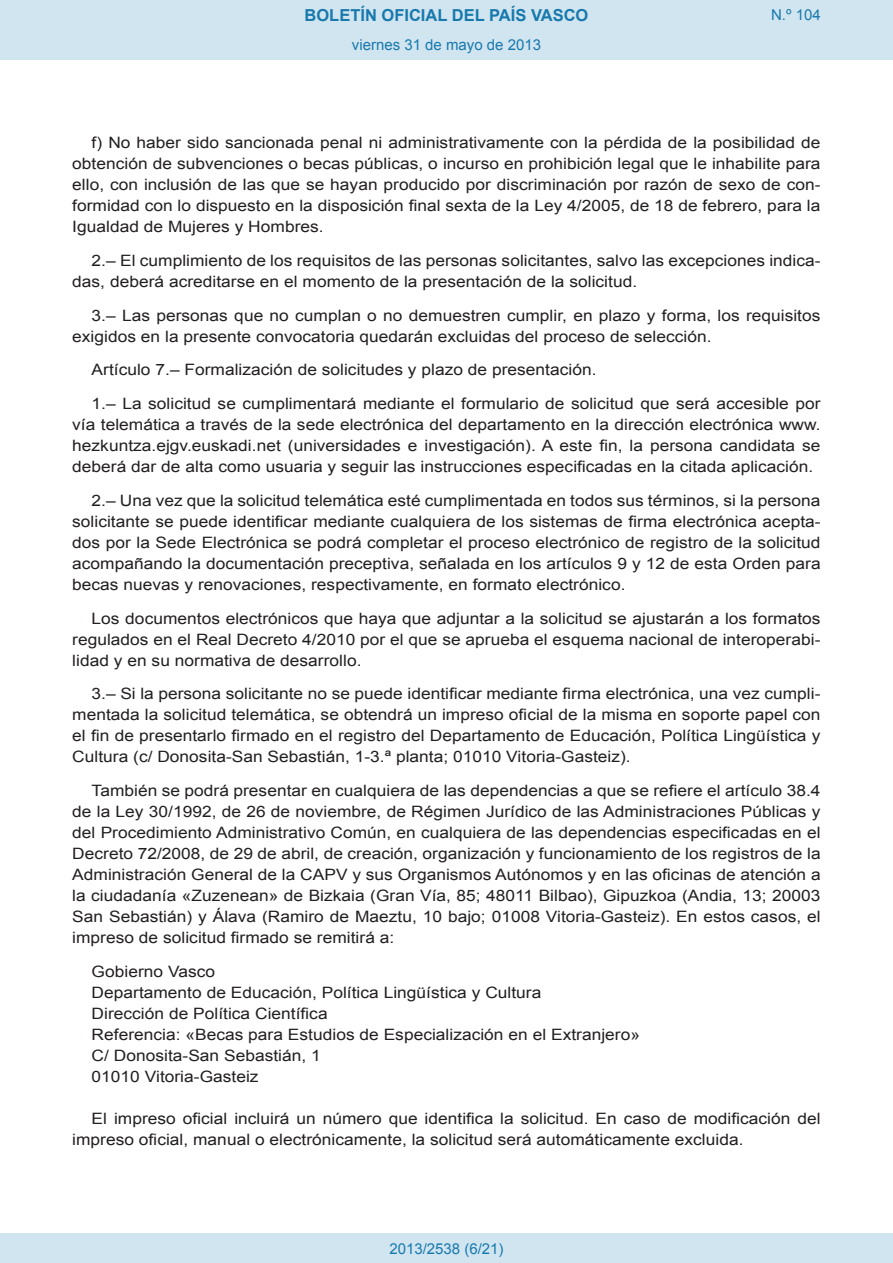
<style>
.page{position:relative;width:893px;height:1263px;background:#fff}
.page>*{position:absolute;margin:0;border:0;box-sizing:border-box;transform-origin:0 0}
.t1{font:700 16.5px "Arial";color:#1879ad}
.BOPVDetalle{font:15.6px/21px "Arial";color:#231f20;text-align:justify;scale:1.11 1}
.BOPVLista{font:15.6px "Arial";color:#231f20;scale:1.11 1}
.Paginacion_Centro{font:15px "Arial";color:#1879ad}
</style>
<div class="page">
<div style="left:0;top:0;width:893px;height:60px;background:#d0e5f0"></div>
<div style="left:0;top:1233px;width:893px;height:30px;background:#d0e5f0"></div>
<p class="t1" style="left:305px;top:4px;width:285px">BOLETÍN OFICIAL DEL PAÍS VASCO</p>
<p class="Paginacion_Centro" style="left:352px;top:35px;width:191px">viernes 31 de mayo de 2013</p>
<p class="Paginacion_Centro" style="left:771px;top:5px;width:51px">N.º 104</p>
<p class="BOPVDetalle" style="left:72px;top:132px;width:676px;text-indent:19px">f) No haber sido sancionada penal ni administrativamente con la pérdida de la posibilidad de obtención de subvenciones o becas públicas, o incurso en prohibición legal que le inhabilite para ello, con inclusión de las que se hayan producido por discriminación por razón de sexo de con&shy;formidad con lo dispuesto en la disposición final sexta de la Ley 4/2005, de 18 de febrero, para la Igualdad de Mujeres y Hombres.</p>
<p class="BOPVDetalle" style="left:72px;top:250px;width:676px;text-indent:19px">2.– El cumplimiento de los requisitos de las personas solicitantes, salvo las excepciones indica&shy;das, deberá acreditarse en el momento de la presentación de la solicitud.</p>
<p class="BOPVDetalle" style="left:72px;top:305px;width:676px;text-indent:19px">3.– Las personas que no cumplan o no demuestren cumplir, en plazo y forma, los requisitos exigidos en la presente convocatoria quedarán excluidas del proceso de selección.</p>
<p class="BOPVDetalle" style="left:92px;top:360px;width:456px">Artículo 7.– Formalización de solicitudes y plazo de presentación.</p>
<p class="BOPVDetalle" style="left:72px;top:393px;width:676px;text-indent:19px">1.– La solicitud se cumplimentará mediante el formulario de solicitud que será accesible por vía telemática a través de la sede electrónica del departamento en la dirección electrónica www. hezkuntza.ejgv.euskadi.net (universidades e investigación). A este fin, la persona candidata se deberá dar de alta como usuaria y seguir las instrucciones especificadas en la citada aplicación.</p>
<p class="BOPVDetalle" style="left:72px;top:490px;width:676px;text-indent:19px">2.– Una vez que la solicitud telemática esté cumplimentada en todos sus términos, si la persona solicitante se puede identificar mediante cualquiera de los sistemas de firma electrónica acepta&shy;dos por la Sede Electrónica se podrá completar el proceso electrónico de registro de la solicitud acompañando la documentación preceptiva, señalada en los artículos 9 y 12 de esta Orden para becas nuevas y renovaciones, respectivamente, en formato electrónico.</p>
<p class="BOPVDetalle" style="left:72px;top:608px;width:676px;text-indent:19px">Los documentos electrónicos que haya que adjuntar a la solicitud se ajustarán a los formatos regulados en el Real Decreto 4/2010 por el que se aprueba el esquema nacional de interoperabi&shy;lidad y en su normativa de desarrollo.</p>
<p class="BOPVDetalle" style="left:72px;top:684px;width:676px;text-indent:19px">3.– Si la persona solicitante no se puede identificar mediante firma electrónica, una vez cumpli&shy;mentada la solicitud telemática, se obtendrá un impreso oficial de la misma en soporte papel con el fin de presentarlo firmado en el registro del Departamento de Educación, Política Lingüística y Cultura (c/ Donosita-San Sebastián, 1-3.ª planta; 01010 Vitoria-Gasteiz).</p>
<p class="BOPVDetalle" style="left:72px;top:780px;width:676px;text-indent:19px">También se podrá presentar en cualquiera de las dependencias a que se refiere el artículo 38.4 de la Ley 30/1992, de 26 de noviembre, de Régimen Jurídico de las Administraciones Públicas y del Procedimiento Administrativo Común, en cualquiera de las dependencias especificadas en el Decreto 72/2008, de 29 de abril, de creación, organización y funcionamiento de los registros de la Administración General de la CAPV y sus Organismos Autónomos y en las oficinas de atención a la ciudadanía «Zuzenean» de Bizkaia (Gran Vía, 85; 48011 Bilbao), Gipuzkoa (Andia, 13; 20003<br>San Sebastián) y Álava (Ramiro de Maeztu, 10 bajo; 01008 Vitoria-Gasteiz). En estos casos, el impreso de solicitud firmado se remitirá a:</p>
<p class="BOPVLista" style="left:92px;top:961px;width:113px">Gobierno Vasco</p>
<p class="BOPVLista" style="left:92px;top:982px;width:407px">Departamento de Educación, Política Lingüística y Cultura</p>
<p class="BOPVLista" style="left:92px;top:1003px;width:214px">Dirección de Política Científica</p>
<p class="BOPVLista" style="left:92px;top:1024px;width:495px">Referencia: «Becas para Estudios de Especialización en el Extranjero»</p>
<p class="BOPVLista" style="left:92px;top:1045px;width:208px">C/ Donosita-San Sebastián, 1</p>
<p class="BOPVLista" style="left:92px;top:1066px;width:152px">01010 Vitoria-Gasteiz</p>
<p class="BOPVDetalle" style="left:72px;top:1108px;width:676px;text-indent:19px">El impreso oficial incluirá un número que identifica la solicitud. En caso de modificación del impreso oficial, manual o electrónicamente, la solicitud será automáticamente excluida.</p>
<p class="Paginacion_Centro" style="left:389px;top:1238px;width:116px">2013/2538 (6/21)</p>
</div>
